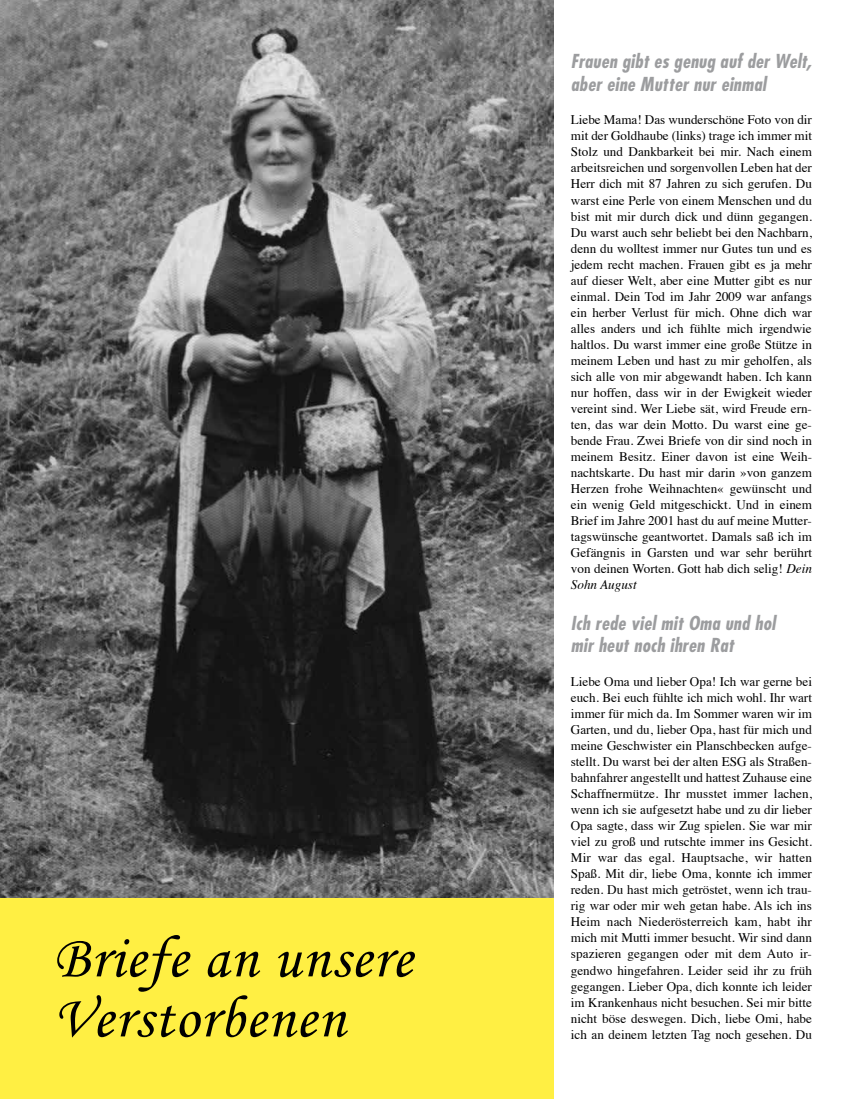
<style>
.page{position:relative;width:851px;height:1099px;background:#fff}
.page>*{position:absolute;margin:0;border:0;box-sizing:border-box;transform-origin:0 0}
.t1{font:60px/60px "Monotype Corsiva";letter-spacing:.02em;color:#000}
.t2{font:italic 700 condensed 18.75px/22.6px "Futura";color:#9c9d9f}
.t3{font:13.12px/16px "Times";color:#000;text-align:justify}
.s1{font-style:italic}
</style>
<div class="page">
<div style="left:0;top:896px;width:553px;height:202px;background:#ffef43"></div>
<img style="left:0;top:0;width:553px;height:897px">
<h1 class="t1" style="left:53px;top:933px;width:360px">Briefe an unsere<br>Verstorbenen</h1>
<h2 class="t2" style="left:570px;top:51px;width:242px">Frauen gibt es genug auf der Welt, aber eine Mutter nur einmal</h2>
<p class="t3" style="left:570px;top:113px;width:243px">Liebe Mama! Das wunderschöne Foto von dir mit der Goldhaube (links) trage ich immer mit Stolz und Dankbarkeit bei mir. Nach einem arbeitsreichen und sorgenvollen Leben hat der Herr dich mit 87 Jahren zu sich gerufen. Du warst eine Perle von einem Menschen und du bist mit mir durch dick und dünn gegangen.<br>Du warst auch sehr beliebt bei den Nachbarn, denn du wolltest immer nur Gutes tun und es jedem recht machen. Frauen gibt es ja mehr auf dieser Welt, aber eine Mutter gibt es nur einmal. Dein Tod im Jahr 2009 war anfangs ein herber Verlust für mich. Ohne dich war alles anders und ich fühlte mich irgendwie haltlos. Du warst immer eine große Stütze in meinem Leben und hast zu mir geholfen, als sich alle von mir abgewandt haben. Ich kann nur hoffen, dass wir in der Ewigkeit wieder vereint sind. Wer Liebe sät, wird Freude ern&shy;ten, das war dein Motto. Du warst eine ge&shy;bende Frau. Zwei Briefe von dir sind noch in meinem Besitz. Einer davon ist eine Weih&shy;nachtskarte. Du hast mir darin »von ganzem Herzen frohe Weihnachten« gewünscht und ein wenig Geld mitgeschickt. Und in einem Brief im Jahre 2001 hast du auf meine Mutter&shy;tagswünsche geantwortet. Damals saß ich im Gefängnis in Garsten und war sehr berührt von deinen Worten. Gott hab dich selig! <span class="s1">Dein Sohn August</span></p>
<h2 class="t2" style="left:570px;top:613px;width:209px">Ich rede viel mit Oma und hol mir heut noch ihren Rat</h2>
<p class="t3" style="left:570px;top:674px;width:243px">Liebe Oma und lieber Opa! Ich war gerne bei euch. Bei euch fühlte ich mich wohl. Ihr wart immer für mich da. Im Sommer waren wir im Garten, und du, lieber Opa, hast für mich und meine Geschwister ein Planschbecken aufge&shy;stellt. Du warst bei der alten ESG als Straßen&shy;bahnfahrer angestellt und hattest Zuhause eine Schaffnermütze. Ihr musstet immer lachen, wenn ich sie aufgesetzt habe und zu dir lieber Opa sagte, dass wir Zug spielen. Sie war mir viel zu groß und rutschte immer ins Gesicht.<br>Mir war das egal. Hauptsache, wir hatten Spaß. Mit dir, liebe Oma, konnte ich immer reden. Du hast mich getröstet, wenn ich trau&shy;rig war oder mir weh getan habe. Als ich ins Heim nach Niederösterreich kam, habt ihr mich mit Mutti immer besucht. Wir sind dann spazieren gegangen oder mit dem Auto ir&shy;gendwo hingefahren. Leider seid ihr zu früh gegangen. Lieber Opa, dich konnte ich leider im Krankenhaus nicht besuchen. Sei mir bitte nicht böse deswegen. Dich, liebe Omi, habe ich an deinem letzten Tag noch gesehen. Du</p>
</div>
